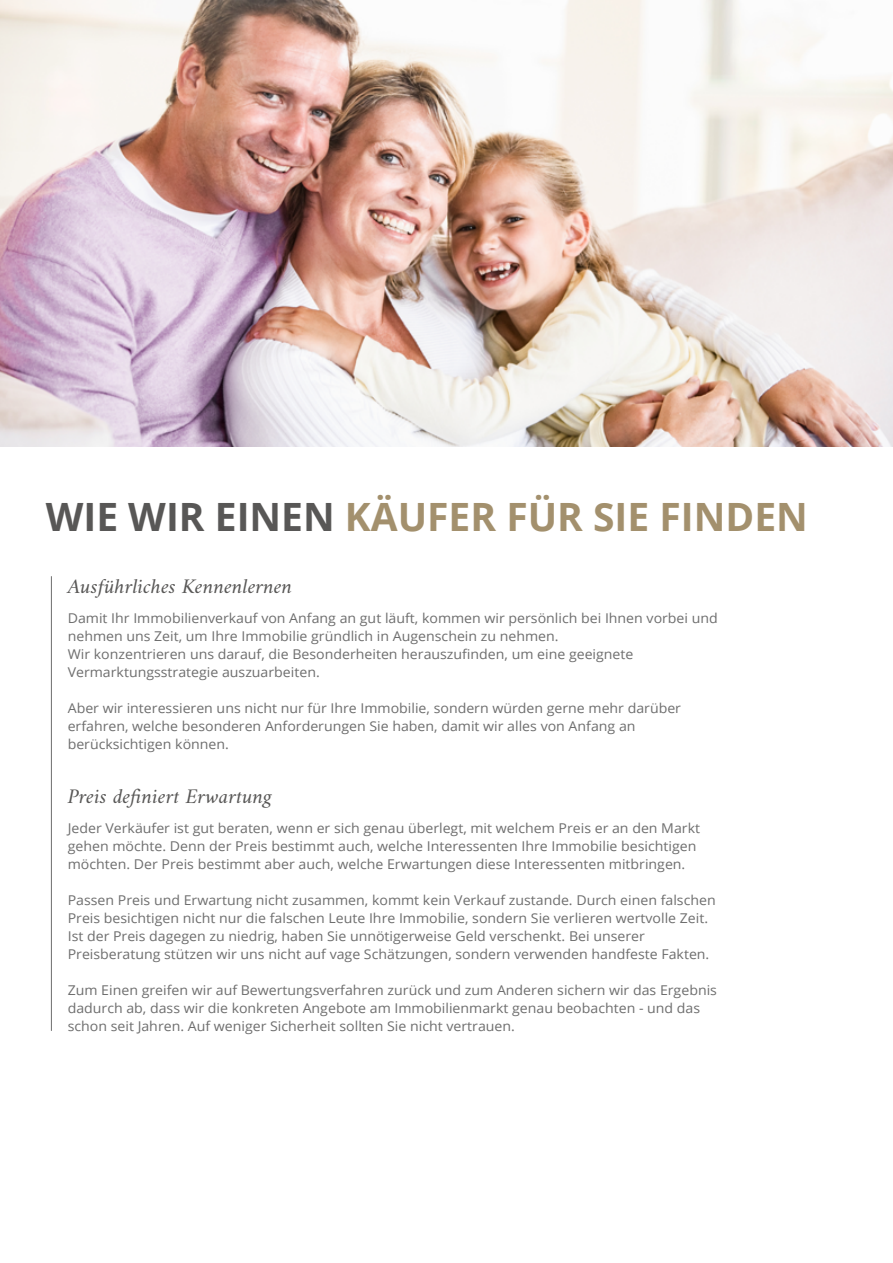
<style>
.page{position:relative;width:893px;height:1263px;background:#fff}
.page>*{position:absolute;margin:0;border:0;box-sizing:border-box;transform-origin:0 0}
.t1{font:700 39px "Open Sans";color:#a3906d}
.t2{font:italic 21px "Amiri";color:#585756;scale:1.05 1}
.t3{font:13.5px/18px "Open Sans";color:#6e6e6e;scale:1.05 1}
.s1{color:#585756}
</style>
<div class="page">
<img style="left:0;top:0;width:893px;height:446px">
<hr style="left:51px;top:576px;width:1px;height:455px;background:#6e6e6e">
<h1 class="t1" style="left:46px;top:489px;width:764px"><span class="s1">WIE WIR EINEN</span> KÄUFER FÜR SIE FINDEN</h1>
<h2 class="t2" style="left:68px;top:573px;width:215px">Ausführliches Kennenlernen</h2>
<p class="t3" style="left:68px;top:608px;width:621px">Damit Ihr Immobilienverkauf von Anfang an gut läuft, kommen wir persönlich bei Ihnen vorbei und nehmen uns Zeit, um Ihre Immobilie gründlich in Augenschein zu nehmen.<br>Wir konzentrieren uns darauf, die Besonderheiten herauszufinden, um eine geeignete Vermarktungsstrategie auszuarbeiten.</p>
<p class="t3" style="left:68px;top:698px;width:586px">Aber wir interessieren uns nicht nur für Ihre Immobilie, sondern würden gerne mehr darüber erfahren, welche besonderen Anforderungen Sie haben, damit wir alles von Anfang an berücksichtigen können.</p>
<h2 class="t2" style="left:68px;top:783px;width:196px">Preis definiert Erwartung</h2>
<p class="t3" style="left:68px;top:818px;width:604px">Jeder Verkäufer ist gut beraten, wenn er sich genau überlegt, mit welchem Preis er an den Markt gehen möchte. Denn der Preis bestimmt auch, welche Interessenten Ihre Immobilie besichtigen möchten. Der Preis bestimmt aber auch, welche Erwartungen diese Interessenten mitbringen.</p>
<p class="t3" style="left:68px;top:890px;width:619px">Passen Preis und Erwartung nicht zusammen, kommt kein Verkauf zustande. Durch einen falschen Preis besichtigen nicht nur die falschen Leute Ihre Immobilie, sondern Sie verlieren wertvolle Zeit.<br>Ist der Preis dagegen zu niedrig, haben Sie unnötigerweise Geld verschenkt. Bei unserer Preisberatung stützen wir uns nicht auf vage Schätzungen, sondern verwenden handfeste Fakten.</p>
<p class="t3" style="left:68px;top:980px;width:620px">Zum Einen greifen wir auf Bewertungsverfahren zurück und zum Anderen sichern wir das Ergebnis dadurch ab, dass wir die konkreten Angebote am Immobilienmarkt genau beobachten - und das schon seit Jahren. Auf weniger Sicherheit sollten Sie nicht vertrauen.</p>
</div>
